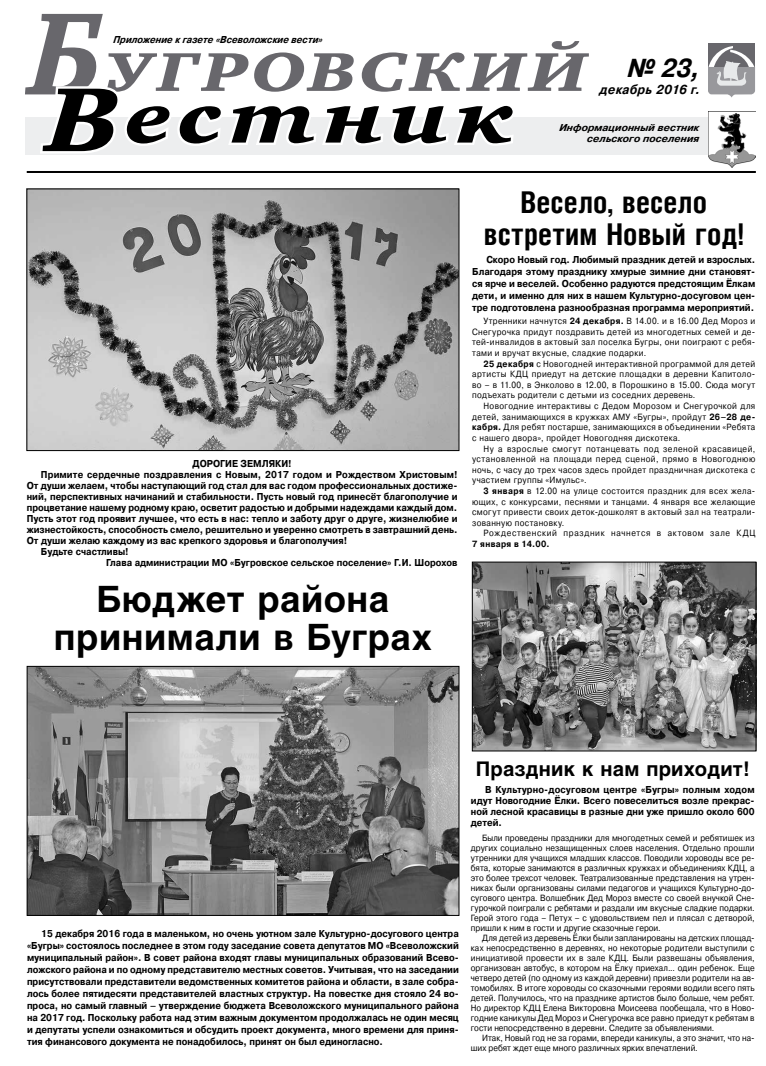
<style>
.page{position:relative;width:766px;height:1066px;background:#fff}
.page>*{position:absolute;margin:0;border:0;box-sizing:border-box;transform-origin:0 0}
.t1{font:italic 72px "Charter Black OSC";color:#000;scale:1.22 1}
.t2{font:italic 56px "Charter Black OSC";letter-spacing:.045em;color:#68676c;scale:1.27 1}
.t3{font:700 36px/38px "Helios C";letter-spacing:.015em;color:#000;text-align:center}
.t4{font:700 30px/32px "Helios Cond C";letter-spacing:.005em;color:#000;text-align:center}
.t5{font:italic 700 26px "Pragmatica C";color:#000;scale:.9 1}
.t6{font:700 20px "Helios C";letter-spacing:.01em;color:#000}
.t7{font:italic 700 13px "Pragmatica C";letter-spacing:.035em;color:#000;scale:.9 1}
.t8{font:700 10px/12px "Pragmatica C";color:#000;text-align:justify;scale:.9 1}
.t9{font:italic 700 10px/11px "Pragmatica C";letter-spacing:.005em;color:#000;text-align:right}
.t10{font:italic 700 10px "Pragmatica C";letter-spacing:.005em;color:#000;scale:.9 1}
.t11{font:9px/10px "Pragmatica C";letter-spacing:.035em;color:#000;text-align:justify;scale:.9 1}
.t12{font:9px/10px "Pragmatica C";color:#000;scale:.9 1}
.t13{font:9px "Pragmatica C";letter-spacing:.08em;color:#000;scale:.9 1}
.t14{font:700 9px "Pragmatica C";letter-spacing:.045em;color:#000;scale:.9 1}
.s1{font-size:120px}
.s2{font-size:93px}
.s3{font-weight:700}
</style>
<div class="page">
<hr style="left:27px;top:171px;width:728px;height:2px;background:#000">
<svg style="left:25px;top:117px;width:676px;height:38px"></svg>
<img style="left:708px;top:112px;width:47px;height:55px">
<div style="left:708px;top:43px;width:46px;height:24px;background:#68676c"></div>
<svg style="left:708px;top:46px;width:46px;height:52px"></svg>
<img style="left:29px;top:191px;width:428px;height:258px">
<div style="left:27px;top:189px;width:432px;height:262px;border:1px solid #000"></div>
<img style="left:29px;top:668px;width:428px;height:245px">
<div style="left:27px;top:666px;width:432px;height:249px;border:1px solid #000"></div>
<img style="left:474px;top:564px;width:279px;height:185px">
<div style="left:472px;top:562px;width:283px;height:189px;border:1px solid #000"></div>
<h2 class="t2" style="left:27px;top:40px;width:443px"><span class="s1">Б</span>УГРОВСКИЙ</h2>
<p class="t9" style="left:559px;top:122px;width:143px">Информационный вестник сельского поселения</p>
<p class="t10" style="left:113px;top:34px;width:235px">Приложение к газете «Всеволожские вести»</p>
<h3 class="t5" style="left:627px;top:53px;width:85px">№ 23,</h3>
<h3 class="t7" style="left:599px;top:82px;width:114px">декабрь 2016 г.</h3>
<h1 class="t1" style="left:44px;top:78px;width:389px"><span class="s2">В</span>естник</h1>
<p class="t8" style="left:192px;top:457px;width:112px">ДОРОГИЕ ЗЕМЛЯКИ!</p>
<p class="t8" style="left:41px;top:468px;width:464px">Примите сердечные поздравления с Новым, 2017 годом и Рождеством Христовым!</p>
<p class="t8" style="left:27px;top:479px;width:480px">От души желаем, чтобы наступающий год стал для вас годом профессиональных достиже-</p>
<p class="t8" style="left:27px;top:490px;width:480px">ний, перспективных начинаний и стабильности. Пусть новый год принесёт благополучие и</p>
<p class="t8" style="left:27px;top:501px;width:479px">процветание нашему родному краю, осветит радостью и добрыми надеждами каждый дом.</p>
<p class="t8" style="left:27px;top:512px;width:480px">Пусть этот год проявит лучшее, что есть в нас: тепло и заботу друг о друге, жизнелюбие и</p>
<p class="t8" style="left:27px;top:523px;width:480px">жизнестойкость, способность смело, решительно и уверенно смотреть в завтрашний день.</p>
<p class="t8" style="left:27px;top:534px;width:357px">От души желаю каждому из вас крепкого здоровья и благополучия!</p>
<p class="t8" style="left:41px;top:545px;width:99px">Будьте счастливы!</p>
<p class="t8" style="left:106px;top:556px;width:392px">Глава администрации МО «Бугровское сельское поселение» Г.И. Шорохов</p>
<h3 class="t3" style="left:54px;top:580px;width:379px">Бюджет района принимали в Буграх</h3>
<h3 class="t4" style="left:483px;top:186px;width:261px">Весело, весело встретим Новый год!</h3>
<p class="t8" style="left:472px;top:253px;width:316px;text-indent:14px">Скоро Новый год. Любимый праздник детей и взрослых.<br>Благодаря этому празднику хмурые зимние дни становят&shy;ся ярче и веселей. Особенно радуются предстоящим Ёлкам дети, и именно для них в нашем Культурно-досуговом цен&shy;тре подготовлена разнообразная программа мероприятий.</p>
<p class="t11" style="left:472px;top:316px;width:316px;line-height:10.6px;text-indent:11px">Утренники начнутся <span class="s3">24 декабря.</span> В 14.00. и в 16.00 Дед Мороз и Снегурочка придут поздравить детей из многодетных семей и де&shy;тей-инвалидов в актовый зал поселка Бугры, они поиграют с ребя&shy;тами и вручат вкусные, сладкие подарки.</p>
<p class="t11" style="left:472px;top:358px;width:316px;line-height:10.6px;text-indent:11px"><span class="s3">25 декабря</span> с Новогодней интерактивной программой для детей артисты КДЦ приедут на детские площадки в деревни Капитоло&shy;во – в 11.00, в Энколово в 12.00, в Порошкино в 15.00. Сюда могут подъехать родители с детьми из соседних деревень.</p>
<p class="t11" style="left:472px;top:401px;width:316px;line-height:10.6px;text-indent:11px">Новогодние интерактивы с Дедом Морозом и Снегурочкой для детей, занимающихся в кружках АМУ «Бугры», пройдут <span class="s3">26–28 де&shy;кабря.</span> Для ребят постарше, занимающихся в объединении «Ребята с нашего двора», пройдет Новогодняя дискотека.</p>
<p class="t11" style="left:472px;top:443px;width:316px;line-height:10.6px;text-indent:11px">Ну а взрослые смогут потанцевать под зеленой красавицей, установленной на площади перед сценой, прямо в Новогоднюю ночь, с часу до трех часов здесь пройдет праздничная дискотека с участием группы «Имульс».</p>
<p class="t11" style="left:472px;top:485px;width:316px;line-height:10.6px;text-indent:11px"><span class="s3">3 января</span> в 12.00 на улице состоится праздник для всех жела&shy;ющих, с конкурсами, песнями и танцами. 4 января все желающие смогут привести своих деток-дошколят в актовый зал на театрали&shy;зованную постановку.</p>
<p class="t13" style="left:483px;top:528px;width:303px">Рождественский праздник начнется в актовом зале КДЦ</p>
<p class="t14" style="left:472px;top:539px;width:87px">7 января в 14.00.</p>
<p class="t8" style="left:27px;top:928px;width:481px;text-indent:14px">15 декабря 2016 года в маленьком, но очень уютном зале Культурно-досугового центра «Бугры» состоялось последнее в этом году заседание совета депутатов МО «Всеволожский муниципальный район». В совет района входят главы муниципальных образований Всево&shy;ложского района и по одному представителю местных советов. Учитывая, что на заседании присутствовали представители ведомственных комитетов района и области, в зале собра&shy;лось более пятидесяти представителей властных структур. На повестке дня стояло 24 во&shy;проса, но самый главный – утверждение бюджета Всеволожского муниципального района на 2017 год. Поскольку работа над этим важным документом продолжалась не один месяц и депутаты успели ознакомиться и обсудить проект документа, много времени для приня&shy;тия финансового документа не понадобилось, принят он был единогласно.</p>
<h3 class="t6" style="left:475px;top:757px;width:275px">Праздник к нам приходит!</h3>
<p class="t8" style="left:470px;top:784px;width:317px;line-height:11px;text-indent:14px">В Культурно-досуговом центре «Бугры» полным ходом идут Новогодние Ёлки. Всего повеселиться возле прекрас&shy;ной лесной красавицы в разные дни уже пришло около 600 детей.</p>
<p class="t11" style="left:470px;top:833px;width:317px;text-indent:11px">Были проведены праздники для многодетных семей и ребятишек из других социально незащищенных слоев населения. Отдельно прошли утренники для учащихся младших классов. Поводили хороводы все ре&shy;бята, которые занимаются в различных кружках и объединениях КДЦ, а это более трехсот человек. Театрализованные представления на утрен&shy;никах были организованы силами педагогов и учащихся Культурно-до&shy;сугового центра. Волшебник Дед Мороз вместе со своей внучкой Сне&shy;гурочкой поиграли с ребятами и раздали им вкусные сладкие подарки.<br>Герой этого года – Петух – с удовольствием пел и плясал с детворой, пришли к ним в гости и другие сказочные герои.</p>
<p class="t11" style="left:470px;top:933px;width:317px;text-indent:11px">Для детей из деревень Ёлки были запланированы на детских площад&shy;ках непосредственно в деревнях, но некоторые родители выступили с инициативой провести их в зале КДЦ. Были развешаны объявления, организован автобус, в котором на Ёлку приехал... один ребенок. Еще четверо детей (по одному из каждой деревни) привезли родители на ав&shy;томобилях. В итоге хороводы со сказочными героями водили всего пять детей. Получилось, что на празднике артистов было больше, чем ребят.<br>Но директор КДЦ Елена Викторовна Моисеева пообещала, что в Ново&shy;годние каникулы Дед Мороз и Снегурочка все равно приедут к ребятам в гости непосредственно в деревни. Следите за объявлениями.</p>
<p class="t12" style="left:470px;top:1033px;width:317px;text-indent:11px">Итак, Новый год не за горами, впереди каникулы, а это значит, что на&shy;ших ребят ждет еще много различных ярких впечатлений.</p>
</div>
